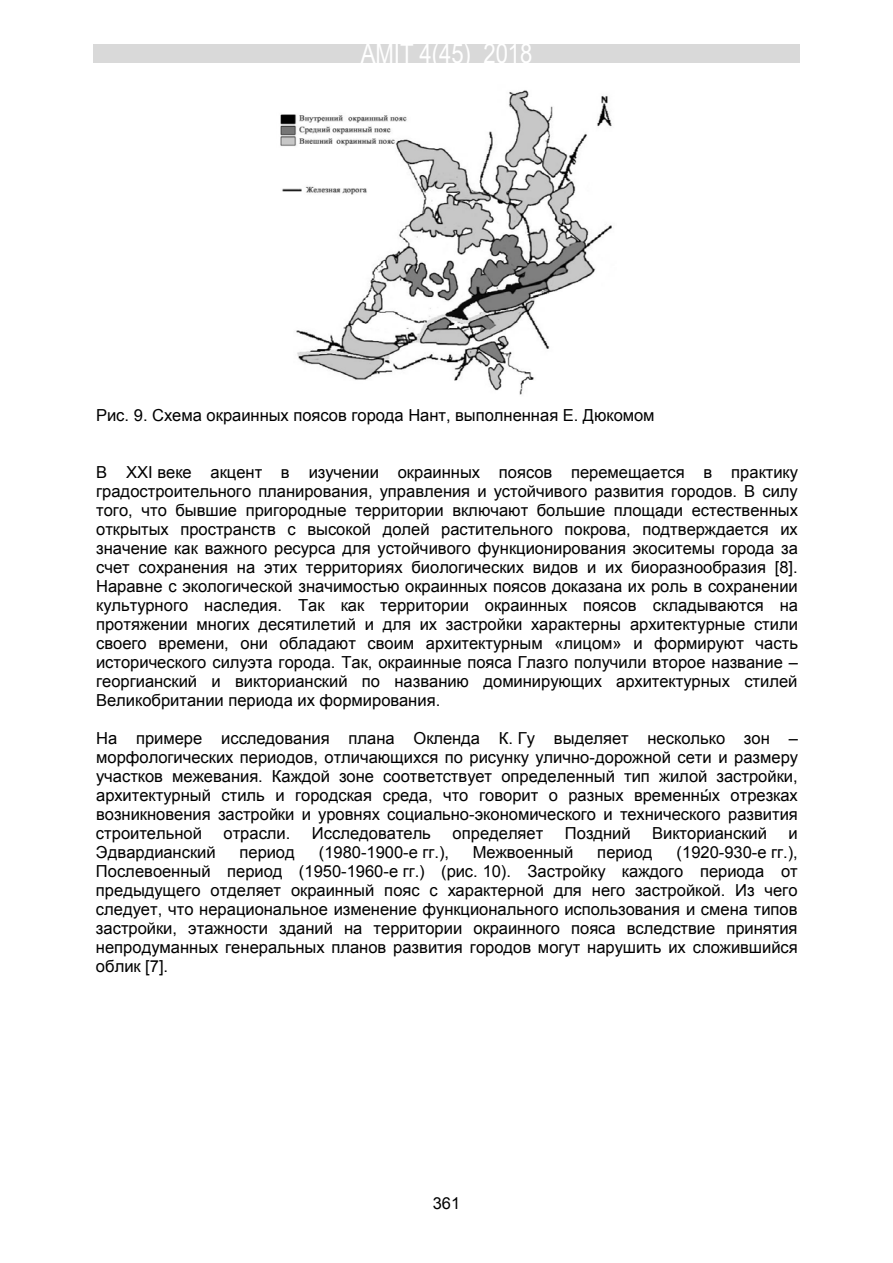
<style>
.page{position:relative;width:893px;height:1263px;background:#fff}
.page>*{position:absolute;margin:0;border:0;box-sizing:border-box;transform-origin:0 0}
.t1{font:27px "Arial Narrow";color:#fff}
.t2{font:16.5px/18.9px "Arial";color:#000;text-align:justify}
.t3{font:16.5px "Arial";color:#000}
.s1{font-style:inherit}
</style>
<div class="page">
<div style="left:93px;top:44px;width:707px;height:19px;background:#d9d9d9"></div>
<img style="left:280px;top:90px;width:332px;height:305px">
<h1 class="t1" style="left:361px;top:34px;width:173px">AMIT 4(45) 2018</h1>
<p class="t2" style="left:96px;top:406px;width:560px">Рис. 9. Схема окраинных поясов города Нант, выполненная Е. Дюкомом</p>
<p class="t2" style="left:96px;top:463px;width:703px">В <span class="s1">XXI</span> веке акцент в изучении окраинных поясов перемещается в практику градостроительного планирования, управления и устойчивого развития городов. В силу того, что бывшие пригородные территории включают большие площади естественных открытых пространств с высокой долей растительного покрова, подтверждается их значение как важного ресурса для устойчивого функционирования экоситемы города за счет сохранения на этих территориях биологических видов и их биоразнообразия [8].<br>Наравне с экологической значимостью окраинных поясов доказана их роль в сохранении культурного наследия. Так как территории окраинных поясов складываются на протяжении многих десятилетий и для их застройки характерны архитектурные стили своего времени, они обладают своим архитектурным «лицом» и формируют часть исторического силуэта города. Так, окраинные пояса Глазго получили второе название – георгианский и викторианский по названию доминирующих архитектурных стилей Великобритании периода их формирования.</p>
<p class="t2" style="left:96px;top:729px;width:704px">На примере исследования плана Окленда К. Гу выделяет несколько зон – морфологических периодов, отличающихся по рисунку улично<span class="s1">-</span>дорожной сети и размеру участков межевания. Каждой зоне соответствует определенный тип жилой застройки, архитектурный стиль и городская среда, что говорит о разных временны́х отрезках возникновения застройки и уровнях социально<span class="s1">-</span>экономического и технического развития строительной</p>
<p class="t2" style="left:224px;top:824px;width:68px">отрасли.</p>
<p class="t2" style="left:312px;top:824px;width:120px">Исследователь</p>
<p class="t2" style="left:452px;top:824px;width:92px">определяет</p>
<p class="t2" style="left:565px;top:824px;width:67px">Поздний</p>
<p class="t2" style="left:652px;top:824px;width:116px">Викторианский</p>
<p class="t2" style="left:788px;top:824px;width:11px">и</p>
<p class="t2" style="left:96px;top:843px;width:703px;text-indent:581px">(1920<span class="s1">-930-</span>е гг.), Послевоенный период (1950<span class="s1">-1960-</span>е гг.) (рис. 10). Застройку каждого периода от предыдущего отделяет окраинный пояс с характерной для него застройкой. Из чего следует, что нерациональное изменение функционального использования и смена типов застройки, этажности зданий на территории окраинного пояса вследствие принятия непродуманных генеральных планов развития городов могут нарушить их сложившийся облик [7].</p>
<p class="t2" style="left:96px;top:843px;width:121px">Эдвардианский</p>
<p class="t2" style="left:240px;top:843px;width:57px">период</p>
<p class="t2" style="left:319px;top:843px;width:132px">(1980<span class="s1">-1900-</span>е гг<span class="s1">.</span>),</p>
<p class="t2" style="left:473px;top:843px;width:102px">Межвоенный</p>
<p class="t2" style="left:597px;top:843px;width:57px">период</p>
<p class="t3" style="left:433px;top:1192px;width:29px">361</p>
</div>
